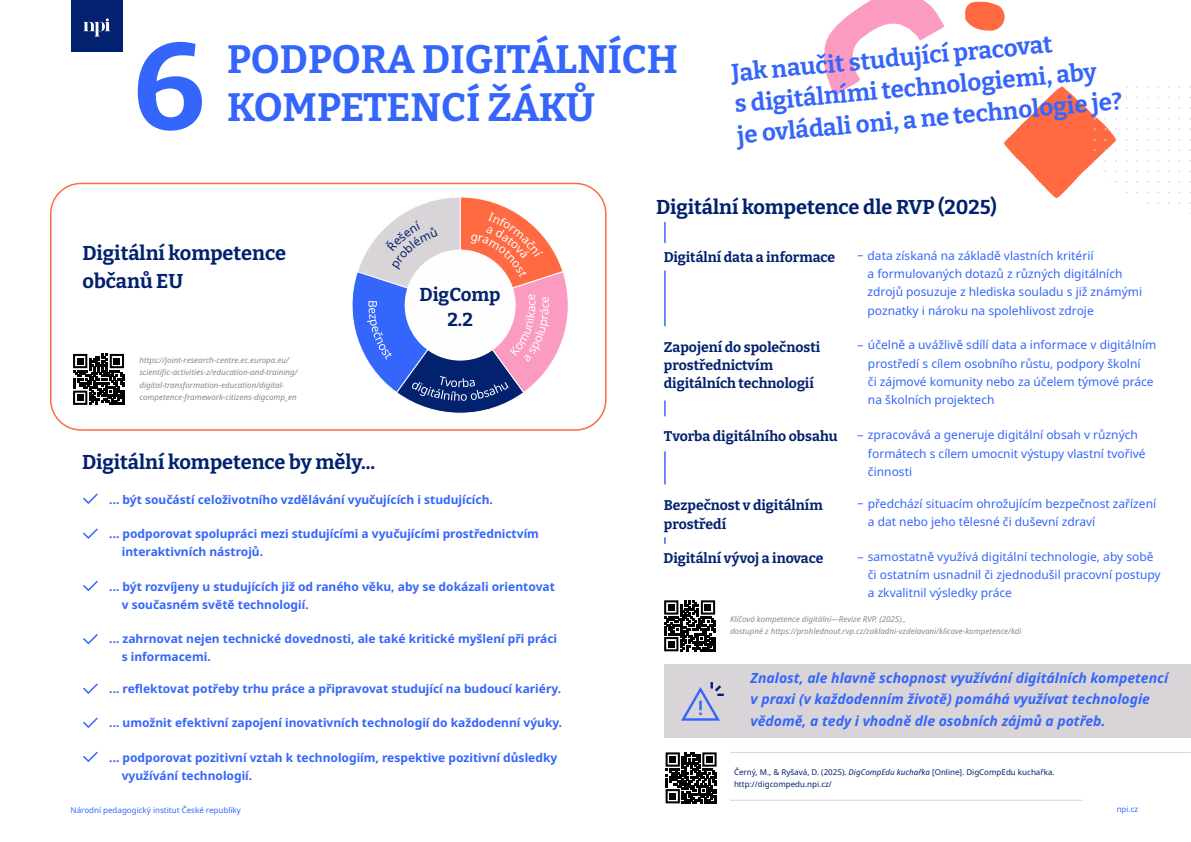
<style>
.page{position:relative;width:1191px;height:842px;background:#fff}
.page>*{position:absolute;margin:0;border:0;box-sizing:border-box;transform-origin:0 0}
.t1{font:700 122px "Bitter";color:#3566fc}
.t2{font:700 39.5px/48.3px "Bitter";color:#3566fc}
.t3{font:700 24px/31.3px "Bitter";color:#3566fc}
.t4{font:700 20px/27.7px "Bitter";color:#02216e}
.t5{font:700 18.7px/24.3px "Bitter";color:#02216e;text-align:center}
.t6{font:700 14px/18.3px "Bitter";color:#02216e}
.t7{font:italic 700 14px/21.3px "Noto Sans";color:#3566fc}
.t8{font:12px/18.2px "Noto Sans";color:#3566fc}
.t9{font:700 12px/18.2px "Noto Sans";color:#3566fc}
.t10{font:italic 8px/12.2px "Noto Sans";color:#898989}
.t11{font:8px/12.2px "Noto Sans";color:#02216e}
.t12{font:8px "Noto Sans";color:#3566fc}
.s1{font-style:italic}
</style>
<div class="page">
<svg style="left:824px;top:0;width:121px;height:96px"></svg>
<div style="left:50px;top:183px;width:556px;height:248px;border:2px solid #ff6a42;border-radius:30px"></div>
<svg style="left:1004px;top:86px;width:186px;height:128px"></svg>
<svg style="left:664px;top:222px;width:1px;height:21px"></svg>
<svg style="left:664px;top:270px;width:1px;height:56px"></svg>
<hr style="left:730px;top:752px;width:460px;height:1px;background:#d8d4d7">
<div style="left:664px;top:664px;width:526px;height:74px;background:#d8d4d7"></div>
<svg style="left:681px;top:682px;width:43px;height:39px"></svg>
<svg style="left:664px;top:400px;width:1px;height:17px"></svg>
<svg style="left:664px;top:451px;width:1px;height:34px"></svg>
<svg style="left:73px;top:354px;width:51px;height:51px"></svg>
<svg style="left:664px;top:600px;width:51px;height:51px"></svg>
<hr style="left:730px;top:800px;width:352px;height:1px;background:#d8d4d7">
<div style="left:71px;top:0;width:51px;height:51px;background:#02216e"></div>
<svg style="left:83px;top:18px;width:28px;height:19px"></svg>
<svg style="left:83px;top:493px;width:15px;height:11px"></svg>
<svg style="left:83px;top:528px;width:15px;height:11px"></svg>
<svg style="left:83px;top:581px;width:15px;height:10px"></svg>
<svg style="left:83px;top:634px;width:15px;height:10px"></svg>
<svg style="left:83px;top:683px;width:15px;height:11px"></svg>
<svg style="left:83px;top:717px;width:15px;height:11px"></svg>
<svg style="left:83px;top:752px;width:15px;height:10px"></svg>
<svg style="left:965px;top:1px;width:40px;height:30px"></svg>
<svg style="left:665px;top:752px;width:51px;height:51px"></svg>
<div style="left:669px;top:756px;width:7px;height:7px;background:#000"></div>
<div style="left:706px;top:756px;width:6px;height:7px;background:#000"></div>
<div style="left:669px;top:793px;width:7px;height:6px;background:#000"></div>
<svg style="left:352px;top:197px;width:216px;height:217px"></svg>
<h1 class="t1" style="left:133px;top:15px;width:74px">6</h1>
<h2 class="t2" style="left:227px;top:36px;width:452px">PODPORA DIGITÁLNÍCH<br>KOMPETENCÍ ŽÁKŮ</h2>
<h3 class="t3" style="left:730px;top:57px;width:388px;rotate:-5deg">Jak naučit studující pracovat<br>s digitálními technologiemi, aby je ovládali oni, a ne technologie je?</h3>
<h3 class="t4" style="left:656px;top:193px;width:342px">Digitální kompetence dle RVP (2025)</h3>
<h3 class="t4" style="left:83px;top:240px;width:205px">Digitální kompetence občanů EU</h3>
<p class="t10" style="left:139px;top:354px;width:160px">https://joint-research-centre.ec.europa.eu/ scientific-activities-z/education-and-training/ digital-transformation-education/digital&shy;competence-framework-citizens-digcomp_en</p>
<h3 class="t5" style="left:419px;top:283px;width:82px">DigComp<br>2.2</h3>
<h3 class="t4" style="left:82px;top:448px;width:294px">Digitální kompetence by měly...</h3>
<p class="t9" style="left:109px;top:490px;width:385px">... být součástí celoživotního vzdělávání vyučujících i studujících.</p>
<p class="t9" style="left:122px;top:524px;width:419px;text-indent:-12px">... podporovat spolupráci mezi studujícími a vyučujícími prostřednictvím interaktivních nástrojů.</p>
<p class="t9" style="left:122px;top:577px;width:434px;text-indent:-12px">... být rozvíjeny u studujících již od raného věku, aby se dokázali orientovat v současném světě technologií.</p>
<p class="t9" style="left:122px;top:629px;width:437px;text-indent:-12px">... zahrnovat nejen technické dovednosti, ale také kritické myšlení při práci s informacemi.</p>
<p class="t9" style="left:109px;top:679px;width:453px">... reflektovat potřeby trhu práce a připravovat studující na budoucí kariéry.</p>
<p class="t9" style="left:109px;top:713px;width:454px">... umožnit efektivní zapojení inovativních technologií do každodenní výuky.</p>
<p class="t9" style="left:122px;top:748px;width:437px;text-indent:-12px">... podporovat pozitivní vztah k technologiím, respektive pozitivní důsledky využívání technologií.</p>
<p class="t6" style="left:663px;top:249px;width:173px">Digitální data a informace</p>
<p class="t8" style="left:867px;top:246px;width:276px;text-indent:-10px">– data získaná na základě vlastních kritérií<br>a formulovaných dotazů z různých digitálních zdrojů posuzuje z hlediska souladu s již známými poznatky i nároku na spolehlivost zdroje</p>
<p class="t6" style="left:664px;top:338px;width:158px">Zapojení do společnosti prostřednictvím digitálních technologií</p>
<p class="t8" style="left:868px;top:336px;width:290px;text-indent:-10px">– účelně a uvážlivě sdílí data a informace v digitálním prostředí s cílem osobního růstu, podpory školní<br>či zájmové komunity nebo za účelem týmové práce na školních projektech</p>
<p class="t6" style="left:664px;top:427px;width:175px">Tvorba digitálního obsahu</p>
<p class="t8" style="left:868px;top:426px;width:279px;text-indent:-10px">– zpracovává a generuje digitální obsah v různých formátech s cílem umocnit výstupy vlastní tvořivé činnosti</p>
<p class="t6" style="left:664px;top:497px;width:160px">Bezpečnost v digitálním prostředí</p>
<p class="t8" style="left:867px;top:494px;width:290px;text-indent:-10px">– předchází situacím ohrožujícím bezpečnost zařízení a dat nebo jeho tělesné či duševní zdraví</p>
<p class="t6" style="left:663px;top:550px;width:161px">Digitální vývoj a inovace</p>
<p class="t8" style="left:867px;top:547px;width:294px;text-indent:-10px">– samostatně využívá digitální technologie, aby sobě či ostatním usnadnil či zjednodušil pracovní postupy a zkvalitnil výsledky práce</p>
<p class="t10" style="left:730px;top:613px;width:293px">Klíčová kompetence digitální—Revize RVP. (2025).,<br>dostupné z https://prohlednout.rvp.cz/zakladni-vzdelavani/klicove-kompetence/kdi</p>
<p class="t7" style="left:750px;top:667px;width:419px">Znalost, ale hlavně schopnost využívání digitálních kompetencí v praxi (v každodenním životě) pomáhá využívat technologie vědomě, a tedy i vhodně dle osobních zájmů a potřeb.</p>
<p class="t11" style="left:734px;top:765px;width:322px">Černý, M., &amp; Ryšavá, D. (2025). <span class="s1">Dig CompEdu kuchařka</span> [Online]. DigCompEdu kuchařka. http://digcompedu.npi.cz/</p>
<p class="t12" style="left:71px;top:805px;width:172px">Národní pedagogický institut České republiky</p>
<p class="t12" style="left:1116px;top:803px;width:23px">npi.cz</p>
</div>
